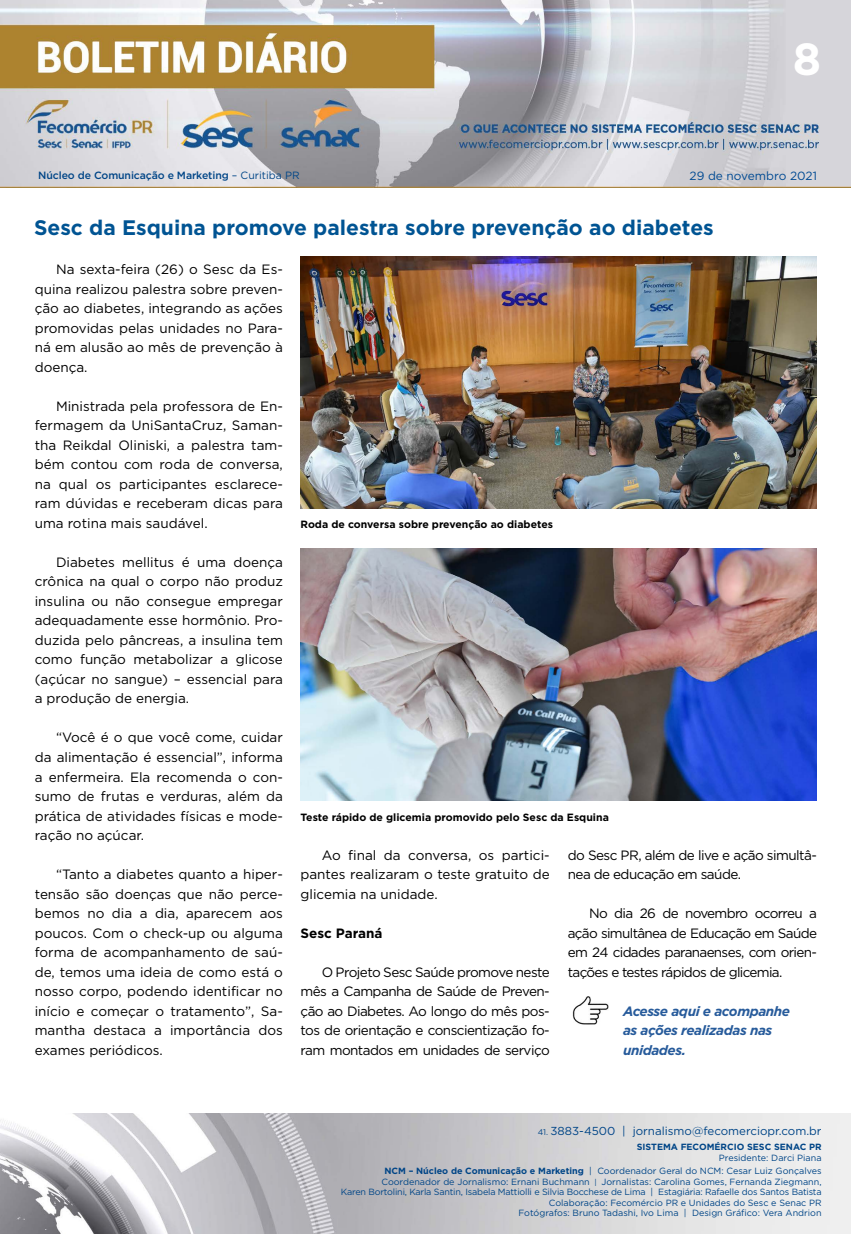
<style>
.page{position:relative;width:851px;height:1234px;background:#fff}
.page>*{position:absolute;margin:0;border:0;box-sizing:border-box;transform-origin:0 0}
.t1{font:700 45px "Gotham";color:#fff}
.t2{font:700 21px "Gotham";color:#005493}
.t3{font:13.5px/19.5px "Gotham";color:#000;text-align:justify}
.t4{font:13.5px/19.5px "Gotham";letter-spacing:-.04em;color:#000}
.t5{font:italic 700 13.5px/19.5px "Gotham";letter-spacing:-.03em;color:#275b9b}
.t6{font:700 13.5px "Gotham";color:#000}
.t7{font:11.85px "Gotham";color:#004a93}
.t8{font:11.55px "Gotham";color:#004587}
.t9{font:700 10.5px "Gotham";color:#000}
.t10{font:500 10.5px "Gotham";letter-spacing:-.01em;color:#004587}
.t11{font:9px/10.5px "Gotham";color:#004587;text-align:right}
.t12{font:700 9px "Gotham";color:#004587}
.s1{font-weight:400}
.s2{font-size:8.25px}
.s3{font-weight:700}
.s4{font-size:7.65px}
</style>
<div class="page">
<img style="left:0;top:0;width:850px;height:188px">
<img style="left:0;top:1113px;width:850px;height:120px">
<img style="left:300px;top:256px;width:516px;height:252px">
<img style="left:300px;top:548px;width:516px;height:252px">
<img style="left:573px;top:996px;width:35px;height:28px">
<h1 class="t1" style="left:792px;top:29px;width:30px">8</h1>
<p class="t10" style="left:38px;top:168px;width:263px">Núcleo de Comunicação e Marketing <span class="s1">– Curitiba PR</span></p>
<p class="t7" style="left:689px;top:168px;width:129px">29 de novembro 2021</p>
<h2 class="t2" style="left:34px;top:214px;width:681px">Sesc da Esquina promove palestra sobre prevenção ao diabetes</h2>
<p class="t3" style="left:35px;top:259px;width:250px;text-indent:21px">Na sexta-feira (26) o Sesc da Es&shy;quina realizou palestra sobre preven&shy;ção ao diabetes, integrando as ações promovidas pelas unidades no Para&shy;ná em alusão ao mês de prevenção à doença.</p>
<p class="t3" style="left:35px;top:396px;width:250px;text-indent:21px">Ministrada pela professora de En&shy;fermagem da UniSantaCruz, Saman&shy;tha Reikdal Oliniski, a palestra tam&shy;bém contou com roda de conversa, na qual os participantes esclarece&shy;ram dúvidas e receberam dicas para uma rotina mais saudável.</p>
<p class="t3" style="left:35px;top:552px;width:250px;text-indent:21px">Diabetes mellitus é uma doença crônica na qual o corpo não produz insulina ou não consegue empregar adequadamente esse hormônio. Pro&shy;duzida pelo pâncreas, a insulina tem como função metabolizar a glicose (açúcar no sangue) – essencial para a produção de energia.</p>
<p class="t3" style="left:35px;top:727px;width:250px;text-indent:21px">“Você é o que você come, cuidar da alimentação é essencial”, informa a enfermeira. Ela recomenda o con&shy;sumo de frutas e verduras, além da prática de atividades físicas e mode&shy;ração no açúcar.</p>
<p class="t3" style="left:35px;top:864px;width:250px;text-indent:21px">“Tanto a diabetes quanto a hiper&shy;tensão são doenças que não perce&shy;bemos no dia a dia, aparecem aos poucos. Com o check-up ou alguma forma de acompanhamento de saú&shy;de, temos uma ideia de como está o nosso corpo, podendo identificar no início e começar o tratamento”, Sa&shy;mantha destaca a importância dos exames periódicos.</p>
<p class="t9" style="left:300px;top:517px;width:254px">Roda de conversa sobre prevenção ao diabetes</p>
<p class="t9" style="left:300px;top:809px;width:310px">Teste rápido de glicemia promovido pelo Sesc da Esquina</p>
<p class="t3" style="left:300px;top:844px;width:251px;text-indent:21px">Ao final da conversa, os partici&shy;pantes realizaram o teste gratuito de glicemia na unidade.</p>
<p class="t6" style="left:300px;top:923px;width:84px">Sesc Paraná</p>
<p class="t3" style="left:300px;top:961px;width:251px;text-indent:21px">O Projeto Sesc Saúde promove neste mês a Campanha de Saúde de Preven&shy;ção ao Diabetes. Ao longo do mês pos&shy;tos de orientação e conscientização fo&shy;ram montados em unidades de serviço</p>
<p class="t4" style="left:567px;top:844px;width:251px">do Sesc PR, além de live e ação simultâ&shy;nea de educação em saúde.</p>
<p class="t3" style="left:567px;top:903px;width:251px;text-indent:21px">No dia 26 de novembro ocorreu a ação simultânea de Educação em Saúde em 24 cidades paranaenses, com orien&shy;tações e testes rápidos de glicemia.</p>
<p class="t5" style="left:623px;top:1000px;width:168px">Acesse aqui e acompanhe as ações realizadas nas unidades.</p>
<p class="t8" style="left:537px;top:1123px;width:285px"><span class="s2">41.</span> 3883-4500 | jornalismo@fecomerciopr.com.br</p>
<p class="t12" style="left:636px;top:1140px;width:186px">SISTEMA FECOMÉRCIO SESC SENAC PR</p>
<p class="t11" style="left:384px;top:1150px;width:438px;line-height:13.5px">Presidente: Darci Piana<br><span class="s3">NCM – Núcleo de Comunicação e Marketing</span> | Coordenador Geral do NCM: Cesar Luiz Gonçalves</p>
<p class="t11" style="left:341px;top:1175px;width:482px">Coordenador de Jornalismo: Ernani Buchmann <span class="s4">|</span> Jornalistas: Carolina Gomes, Fernanda Ziegmann,<br>Karen Bortolini, Karla Santin, Isabela Mattiolli e Silvia Bocchese de Lima | Estagiária: Rafaelle dos Santos Batista Colaboração: Fecomércio PR e Unidades do Sesc e Senac PR<br>Fotógrafos: Bruno Tadashi, Ivo Lima | Design Gráfico: Vera Andrion</p>
</div>
